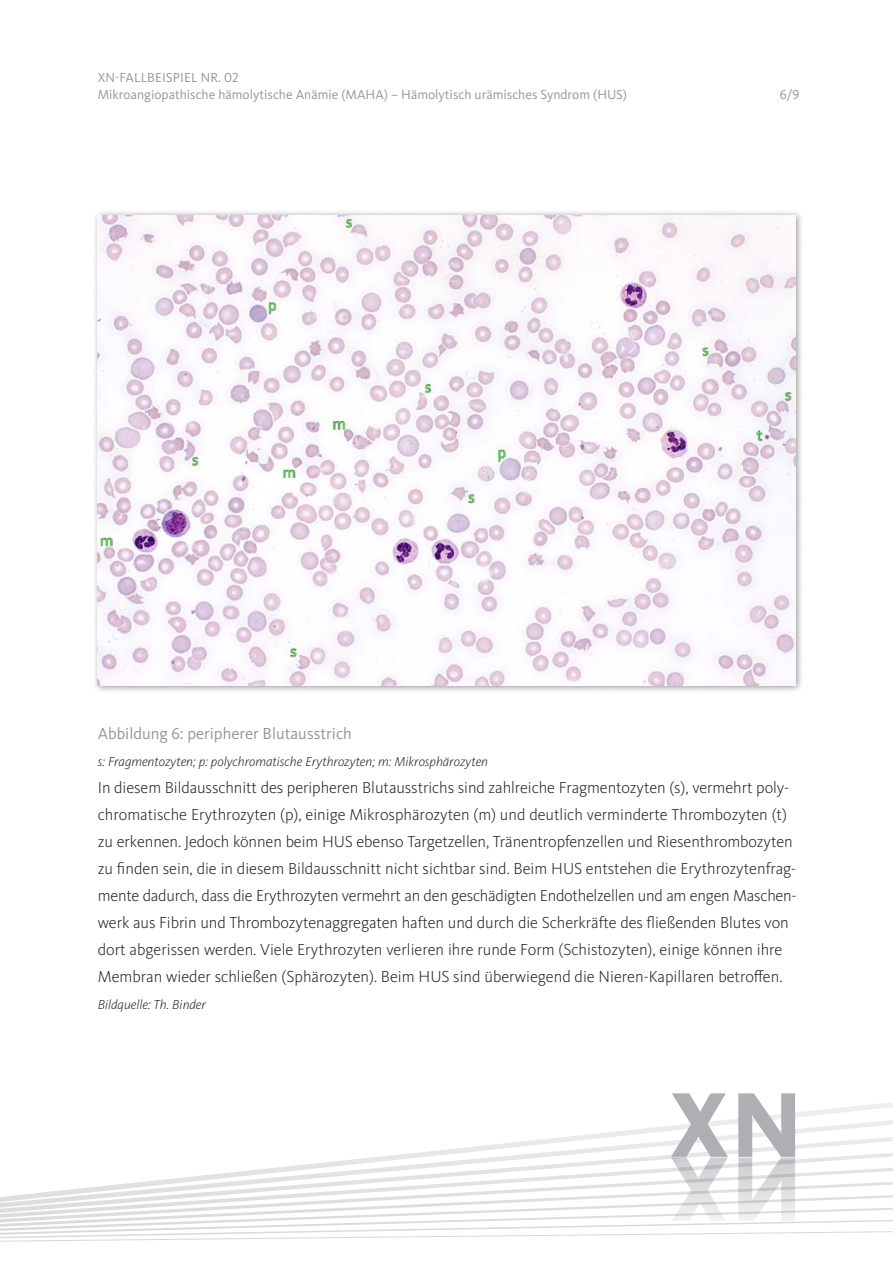
<style>
.page{position:relative;width:893px;height:1263px;background:#fff}
.page>*{position:absolute;margin:0;border:0;box-sizing:border-box;transform-origin:0 0}
._2-Copy{font:300 16.5px/27px "Kievit Pro";letter-spacing:-.005em;color:#231f20}
._2-Subhead-Copy_3rd{font:16.5px "Kievit Pro";color:#939598}
.t1{font:13.5px/16.5px "Kievit Pro";color:#939598}
._2-Copy-2{font:italic 300 13.5px "Kievit Pro";color:#231f20}
</style>
<div class="page">
<svg style="left:0;top:1094px;width:893px;height:148px"></svg>
<svg style="left:671px;top:1093px;width:124px;height:128px"></svg>
<div style="left:92px;top:209px;width:712px;height:485px;background:#231f20;opacity:.5"></div>
<img style="left:98px;top:215px;width:697px;height:470px">
<p class="t1" style="left:98px;top:70px;width:531px">XN-FALLBEISPIEL NR. 02<br>Mikroangiopathische hämolytische Anämie (MAHA) – Hämolytisch urämisches Syndrom (HUS)</p>
<p class="t1" style="left:780px;top:86px;width:21px">6/9</p>
<p class="_2-Subhead-Copy_3rd" style="left:98px;top:724px;width:256px">Abbildung 6: peripherer Blutausstrich</p>
<p class="_2-Copy-2" style="left:98px;top:753px;width:392px">s: Fragmentozyten; p: polychromatische Erythrozyten; m: Mikrosphärozyten</p>
<p class="_2-Copy" style="left:98px;top:774px;width:698px">In diesem Bildausschnitt des peripheren Blutausstrichs sind zahlreiche Fragmentozyten (s), vermehrt poly&shy;chromatische Erythrozyten (p), einige Mikrosphärozyten (m) und deutlich verminderte Thrombozyten (t) zu erkennen. Jedoch können beim HUS ebenso Targetzellen, Tränentropfenzellen und Riesenthrombozyten zu finden sein, die in diesem Bildausschnitt nicht sichtbar sind. Beim HUS entstehen die Erythrozytenfrag&shy;mente dadurch, dass die Erythrozyten vermehrt an den geschädigten Endothelzellen und am engen Maschen&shy;werk aus Fibrin und Thrombozytenaggregaten haften und durch die Scherkräfte des fließenden Blutes von dort abgerissen werden. Viele Erythrozyten verlieren ihre runde Form (Schistozyten), einige können ihre Membran wieder schließen (Sphärozyten). Beim HUS sind überwiegend die Nieren-Kapillaren betroffen.</p>
<p class="_2-Copy-2" style="left:98px;top:996px;width:110px">Bildquelle: Th. Binder</p>
</div>
